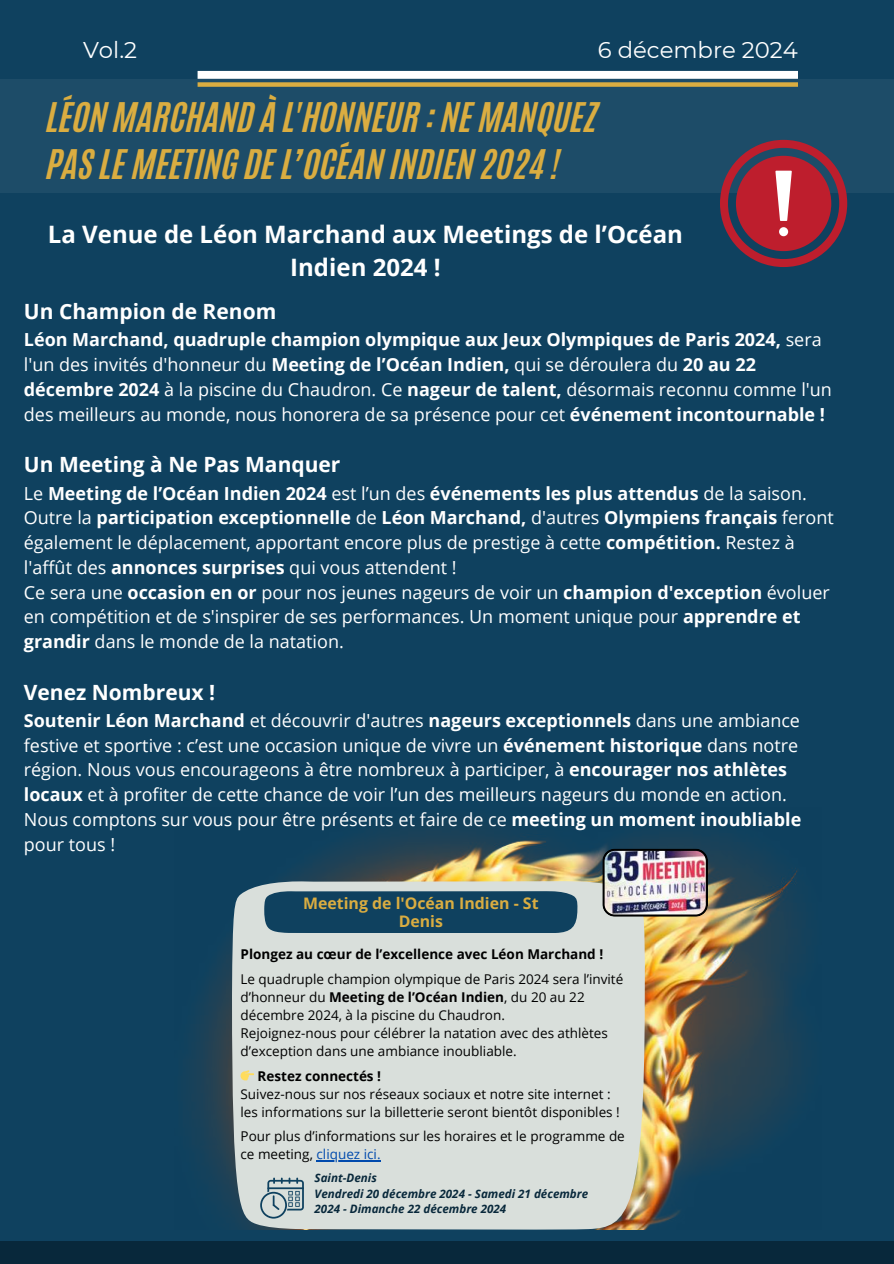
<style>
.page{position:relative;width:894px;height:1264px;background:#fff}
.page>*{position:absolute;margin:0;border:0;box-sizing:border-box;transform-origin:0 0}
.t1{font:34.2px/47.2px "CA Generated";color:#daad41}
.t2{font:700 24px/32.7px "Open Sans";color:#fff;text-align:center}
.t3{font:22.8px "Montserrat";color:#fff}
.t4{font:700 21px "Open Sans";color:#fff}
.t5{font:18px/24.8px "Open Sans";color:#fff}
.t6{font:700 18px/24.8px "Open Sans";color:#fff}
.t7{font:700 15.9px/18px "Open Sans";color:#daad41;text-align:center}
.t8{font:13.5px/18px "Open Sans";color:#000}
.t9{font:700 13.5px "Open Sans";color:#000}
.t10{font:italic 700 11.55px/15.5px "Open Sans";color:#08283b}
.s1{font-weight:400}
.s2{font-weight:700}
.s3{color:#004aad}
</style>
<div class="page">
<div style="left:0;top:0;width:893px;height:1263px;background:#0f415f"></div>
<div style="left:0;top:79px;width:893px;height:114px;background:#1d4c68"></div>
<img style="left:196px;top:830px;width:602px;height:399px">
<div style="left:0;top:1241px;width:893px;height:22px;background:#08283b"></div>
<div style="left:197px;top:71px;width:600px;height:8px;background:#fff"></div>
<div style="left:197px;top:82px;width:600px;height:5px;background:#daad41"></div>
<svg style="left:720px;top:140px;width:127px;height:127px"></svg>
<svg style="left:778px;top:227px;width:10px;height:9px"></svg>
<div style="left:232px;top:881px;width:412px;height:348px;background:#d9dfdb"></div>
<svg style="left:260px;top:1177px;width:44px;height:41px;background:#a2b4b9"></svg>
<svg style="left:264px;top:891px;width:313px;height:42px"></svg>
<img style="left:602px;top:848px;width:105px;height:68px">
<hr style="left:316px;top:1160px;width:64px;height:1px;background:#004aad">
<svg style="left:240px;top:1070px;width:14px;height:10px"></svg>
<p class="t3" style="left:83px;top:34px;width:56px">Vol.2</p>
<p class="t3" style="left:597px;top:34px;width:201px">6 décembre 2024</p>
<h1 class="t1" style="left:47px;top:94px;width:552px">LÉON MARCHAND À L'HONNEUR : NE MANQUEZ<br>PAS LE MEETING DE L’OCÉAN INDIEN 2024 !</h1>
<h2 class="t2" style="left:48px;top:217px;width:636px">La Venue de Léon Marchand aux Meetings de l’Océan<br>Indien 2024 !</h2>
<p class="t4" style="left:24px;top:297px;width:254px">Un Champion de Renom</p>
<p class="t6" style="left:24px;top:327px;width:809px">Léon Marchand, quadruple champion olympique aux Jeux Olympiques de Paris 2024, <span class="s1">sera l'un des invités d'honneur du</span> Meeting de l’Océan Indien, <span class="s1">qui se déroulera du</span> 20 au 22 décembre 2024 <span class="s1">à la piscine du Chaudron. Ce</span> nageur de talent, <span class="s1">désormais reconnu comme l'un des meilleurs au monde, nous honorera de sa présence pour cet</span> événement incontournable !</p>
<p class="t4" style="left:24px;top:450px;width:318px">Un Meeting à Ne Pas Manquer</p>
<p class="t5" style="left:24px;top:480px;width:811px">Le <span class="s2">Meeting de l’Océan Indien 2024</span> est l’un des <span class="s2">événements les plus attendus</span> de la saison.<br>Outre la <span class="s2">participation exceptionnelle</span> de <span class="s2">Léon Marchand,</span> d'autres <span class="s2">Olympiens français</span> feront également le déplacement, apportant encore plus de prestige à cette <span class="s2">compétition.</span> Restez à l'affût des <span class="s2">annonces surprises</span> qui vous attendent !<br>Ce sera une <span class="s2">occasion en or</span> pour nos jeunes nageurs de voir un <span class="s2">champion d'exception</span> évoluer en compétition et de s'inspirer de ses performances. Un moment unique pour <span class="s2">apprendre et grandir</span> dans le monde de la natation.</p>
<p class="t4" style="left:24px;top:677px;width:193px">Venez Nombreux !</p>
<p class="t5" style="left:24px;top:707px;width:778px"><span class="s2">Soutenir Léon Marchand</span> et découvrir d'autres <span class="s2">nageurs exceptionnels</span> dans une ambiance festive et sportive : c’est une occasion unique de vivre un <span class="s2">événement historique</span> dans notre région. Nous vous encourageons à être nombreux à participer, à <span class="s2">encourager nos athlètes locaux</span> et à profiter de cette chance de voir l’un des meilleurs nageurs du monde en action.<br>Nous comptons sur vous pour être présents et faire de ce <span class="s2">meeting un moment inoubliable </span>pour tous !</p>
<p class="t7" style="left:303px;top:893px;width:237px">Meeting de l'Océan Indien - St<br>Denis</p>
<p class="t9" style="left:240px;top:944px;width:364px">Plongez au cœur de l’excellence avec Léon Marchand !</p>
<p class="t8" style="left:240px;top:969px;width:384px">Le quadruple champion olympique de Paris 2024 sera l’invité d’honneur du <span class="s2">Meeting de l’Océan Indien</span>, du 20 au 22 décembre 2024, à la piscine du Chaudron.<br>Rejoignez-nous pour célébrer la natation avec des athlètes d’exception dans une ambiance inoubliable.</p>
<p class="t9" style="left:257px;top:1066px;width:125px">Restez connectés !</p>
<p class="t8" style="left:240px;top:1084px;width:380px">Suivez-nous sur nos réseaux sociaux et notre site internet : les informations sur la billetterie seront bientôt disponibles !</p>
<p class="t8" style="left:240px;top:1127px;width:385px">Pour plus d’informations sur les horaires et le programme de ce meeting, <span class="s3">cliquez ici.</span></p>
<p class="t10" style="left:314px;top:1169px;width:275px">Saint-Denis<br>Vendredi 20 décembre 2024 - Samedi 21 décembre<br>2024 - Dimanche 22 décembre 2024</p>
</div>
